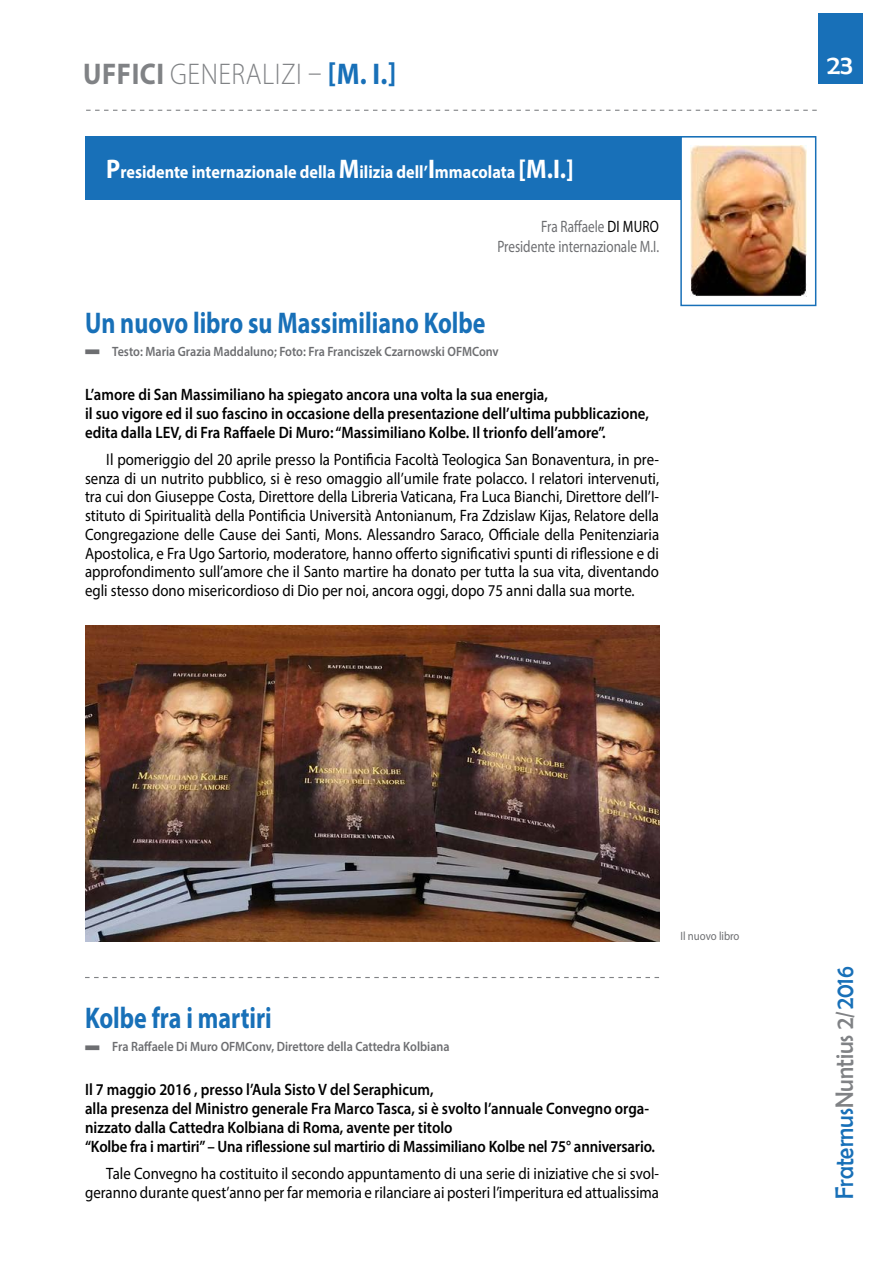
<style>
.page{position:relative;width:893px;height:1263px;background:#fff}
.page>*{position:absolute;margin:0;border:0;box-sizing:border-box;transform-origin:0 0}
.t1{font:700 30px "Myriad Pro";color:#1870b8;scale:.8 1}
.t2{font:700 30px "Myriad Pro";color:#1870b8;scale:.9 1}
.t3{font:300 30px "Myriad Pro";color:#808285;scale:.9 1}
.t4{font:700 30px "Myriad Pro";color:#808285;scale:.9 1}
.t5{font:27px "Berlin Sans FB";color:#fff}
.t6{font:25.5px "Berlin Sans FB";color:#1870b8;scale:.9 1}
.t7{font:700 18px "Myriad Pro";color:#fff;scale:.9 1}
.t8{font:16.5px/18.8px "Myriad Pro";color:#000;text-align:justify;scale:.9 1}
.t9{font:600 16.5px/18.8px "Myriad Pro";color:#000;scale:.9 1}
.t10{font:16.5px/19.8px "Myriad Pro";color:#6d6e71;text-align:right;scale:.8 1}
.t11{font:600 13.5px "Myriad Pro";color:#6d6e71;scale:.9 1}
.t12{font:12px "Myriad Pro";color:#6d6e71;scale:.9 1}
.s1{font-weight:300;color:#808285}
.s2{font-size:27px}
.s3{color:#000}
.s4{color:#808285}
</style>
<div class="page">
<svg style="left:86px;top:110px;width:731px;height:1px"></svg>
<div style="left:818px;top:14px;width:44px;height:70px;background:#1870b8"></div>
<div style="left:85px;top:136px;width:730px;height:64px;background:#1870b8"></div>
<div style="left:681px;top:137px;width:135px;height:168px;background:#fff"></div>
<img style="left:690px;top:146px;width:116px;height:150px">
<div style="left:680px;top:136px;width:136px;height:170px;border:2px solid #1870b8"></div>
<svg style="left:85px;top:977px;width:574px;height:1px"></svg>
<img style="left:85px;top:625px;width:574px;height:317px">
<h1 class="t4" style="left:83px;top:54px;width:16px">uffici</h1>
<h1 class="t3" style="left:170px;top:56px;width:18px">GENERAL</h1>
<h1 class="t2" style="left:275px;top:54px;width:137px"><span class="s1">IZI –</span> [M. I.]</h1>
<p class="t7" style="left:106px;top:161px;width:521px"><span class="s2">P</span>residente internazionale della <span class="s2">M</span>ilizia dell’<span class="s2">I</span>mmacolata <span class="s2">[M.I.]</span></p>
<p class="t10" style="left:497px;top:216px;width:204px">Fra Raffaele <span class="s3">DI MURO<br></span>Presidente internazionale M.I.</p>
<h1 class="t1" style="left:85px;top:303px;width:502px">Un nuovo libro su Massimiliano Kolbe</h1>
<p class="t11" style="left:112px;top:343px;width:431px">Testo: Maria Grazia Maddaluno; Foto: Fra Franciszek Czarnowski OFMConv</p>
<p class="t9" style="left:85px;top:385px;width:628px">L’amore di San Massimiliano ha spiegato ancora una volta la sua energia,<br>il suo vigore ed il suo fascino in occasione della presentazione dell’ultima pubblicazione, edita dalla LEV, di Fra Raffaele Di Muro: “Massimiliano Kolbe. Il trionfo dell’amore”.</p>
<p class="t8" style="left:85px;top:450px;width:639px;text-indent:21px">Il pomeriggio del 20 aprile presso la Pontificia Facoltà Teologica San Bonaventura, in pre&shy;senza di un nutrito pubblico, si è reso omaggio all’umile frate polacco. I relatori intervenuti, tra cui don Giuseppe Costa, Direttore della Libreria Vaticana, Fra Luca Bianchi, Direttore dell’I&shy;stituto di Spiritualità della Pontificia Università Antonianum, Fra Zdzislaw Kijas, Relatore della Congregazione delle Cause dei Santi, Mons. Alessandro Saraco, Officiale della Penitenziaria Apostolica, e Fra Ugo Sartorio, moderatore, hanno offerto significativi spunti di riflessione e di approfondimento sull’amore che il Santo martire ha donato per tutta la sua vita, diventando egli stesso dono misericordioso di Dio per noi, ancora oggi, dopo 75 anni dalla sua morte.</p>
<h2 class="t5" style="left:827px;top:49px;width:27px">23</h2>
<p class="t12" style="left:680px;top:929px;width:67px">Il nuovo libro</p>
<h1 class="t1" style="left:85px;top:998px;width:235px">Kolbe fra i martiri</h1>
<p class="t11" style="left:112px;top:1038px;width:376px">Fra Raffaele Di Muro OFMConv, Direttore della Cattedra Kolbiana</p>
<p class="t9" style="left:85px;top:1080px;width:635px">Il 7 maggio 2016 , presso l’Aula Sisto V del Seraphicum,<br>alla presenza del Ministro generale Fra Marco Tasca, si è svolto l’annuale Convegno orga&shy;nizzato dalla Cattedra Kolbiana di Roma, avente per titolo<br>“Kolbe fra i martiri” – Una riflessione sul martirio di Massimiliano Kolbe nel 75° anniversario.</p>
<p class="t8" style="left:85px;top:1164px;width:639px;text-align:right">Tale Convegno ha costituito il secondo appuntamento di una serie di iniziative che si svol&shy;geranno durante quest’anno per far memoria e rilanciare ai posteri l’imperitura ed attualissima</p>
<h3 class="t6" style="left:830px;top:1199px;width:260px;rotate:-90deg">Fraternus<span class="s4">Nuntius 2/</span>2016</h3>
</div>
